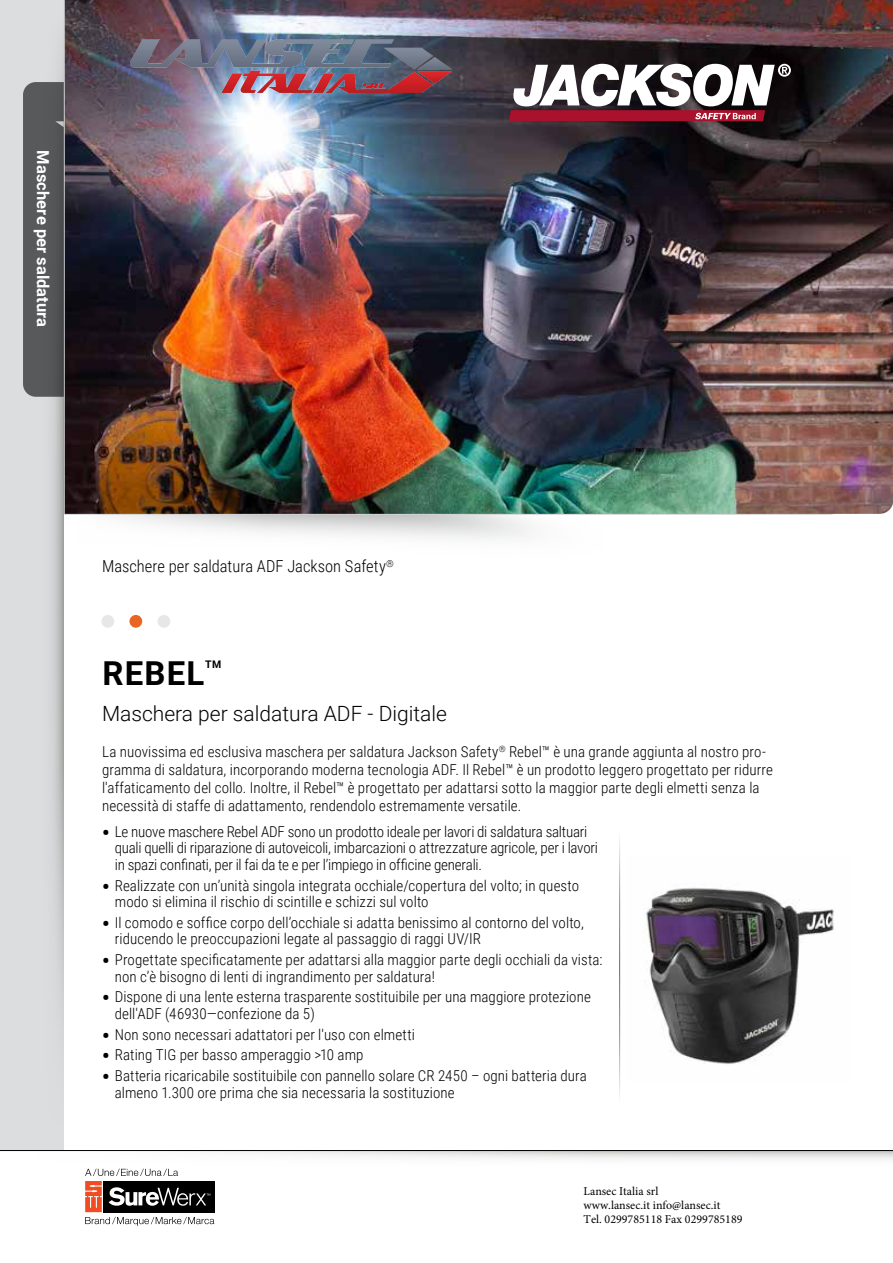
<style>
.page{position:relative;width:893px;height:1263px;background:#fff}
.page>*{position:absolute;margin:0;border:0;box-sizing:border-box;transform-origin:0 0}
.t1{font:700 33px "Roboto";letter-spacing:.035em;color:#000}
.t2{font:300 21px "Roboto";color:#000}
.t3{font:300 16.5px "Roboto Condensed";color:#000}
.t4{font:700 16.5px "Roboto";letter-spacing:.005em;color:#fff}
.t5{font:300 15px/16.5px "Roboto Condensed";letter-spacing:.005em;color:#000}
.t6{font:300 15px/16.5px "Roboto Condensed";letter-spacing:-.015em;color:#000}
.t7{font:12px/14.2px "Minion Pro";color:#000}
.t8{font:700 10.5px "Roboto";color:#000}
.s1{font-weight:700;font-size:21px}
</style>
<div class="page">
<div style="left:0;top:0;width:64px;height:1150px;background:#dcddde"></div>
<img style="left:643px;top:887px;width:191px;height:177px">
<img style="left:65px;top:0;width:828px;height:514px">
<div style="left:158px;top:615px;width:12px;height:13px;background:#e6e7e8;border-radius:50%"></div>
<div style="left:129px;top:615px;width:13px;height:13px;background:#ea6424;border-radius:50%"></div>
<div style="left:101px;top:615px;width:13px;height:13px;background:#e6e7e8;border-radius:50%"></div>
<hr style="left:619px;top:832px;width:1px;height:274px;background:#636466">
<img style="left:53px;top:46px;width:11px;height:971px">
<svg style="left:509px;top:64px;width:282px;height:57px"></svg>
<svg style="left:23px;top:82px;width:41px;height:315px;background:#565759"></svg>
<svg style="left:85px;top:1181px;width:129px;height:45px"></svg>
<img style="left:70px;top:1151px;width:823px;height:25px">
<hr style="left:0;top:1150px;width:893px;height:1px;background:#000">
<img style="left:131px;top:40px;width:320px;height:52px">
<p class="t4" style="left:55px;top:150px;width:178px;rotate:90deg">Maschere per saldatura</p>
<p class="t3" style="left:102px;top:555px;width:293px">Maschere per saldatura ADF Jackson Safety<sup>®</sup></p>
<h1 class="t1" style="left:103px;top:650px;width:103px">REBEL</h1>
<p class="t8" style="left:205px;top:657px;width:18px">TM</p>
<h2 class="t2" style="left:102px;top:699px;width:347px">Maschera per saldatura ADF - Digitale</h2>
<p class="t5" style="left:102px;top:742px;width:672px;line-height:18px">La nuovissima ed esclusiva maschera per saldatura Jackson Safety<sup>®</sup> Rebel™ è una grande aggiunta al nostro pro&shy;gramma di saldatura, incorporando moderna tecnologia ADF. Il Rebel™ è un prodotto leggero progettato per ridurre l'affaticamento del collo. Inoltre, il Rebel™ è progettato per adattarsi sotto la maggior parte degli elmetti senza la necessità di staffe di adattamento, rendendolo estremamente versatile.</p>
<p class="t6" style="left:115px;top:823px;width:485px;text-indent:-13px"><span class="s1">•</span> Le nuove maschere Rebel ADF sono un prodotto ideale per lavori di saldatura saltuari quali quelli di riparazione di autoveicoli, imbarcazioni o attrezzature agricole, per i lavori in spazi confinati, per il fai da te e per l’impiego in officine generali.</p>
<p class="t5" style="left:115px;top:876px;width:466px;text-indent:-13px"><span class="s1">•</span> Realizzate con un’unità singola integrata occhiale/copertura del volto; in questo modo si elimina il rischio di scintille e schizzi sul volto</p>
<p class="t5" style="left:115px;top:914px;width:471px;text-indent:-13px"><span class="s1">•</span> Il comodo e soffice corpo dell’occhiale si adatta benissimo al contorno del volto, riducendo le preoccupazioni legate al passaggio di raggi UV/IR</p>
<p class="t5" style="left:115px;top:951px;width:489px;text-indent:-13px"><span class="s1">•</span> Progettate specificatamente per adattarsi alla maggior parte degli occhiali da vista: non c’è bisogno di lenti di ingrandimento per saldatura!</p>
<p class="t5" style="left:115px;top:988px;width:478px;text-indent:-13px"><span class="s1">•</span> Dispone di una lente esterna trasparente sostituibile per una maggiore protezione dell'ADF (46930—confezione da 5)</p>
<p class="t5" style="left:102px;top:1025px;width:314px"><span class="s1">•</span> Non sono necessari adattatori per l'uso con elmetti</p>
<p class="t5" style="left:102px;top:1046px;width:263px"><span class="s1">•</span> Rating TIG per basso amperaggio &gt;10 amp</p>
<p class="t5" style="left:115px;top:1067px;width:474px;text-indent:-13px"><span class="s1">•</span> Batteria ricaricabile sostituibile con pannello solare CR 2450 – ogni batteria dura almeno 1.300 ore prima che sia necessaria la sostituzione</p>
<p class="t7" style="left:584px;top:1184px;width:160px">Lansec Italia srl<br>www.lansec.it info@lansec.it<br>Tel. 0299785118 Fax 0299785189</p>
</div>
